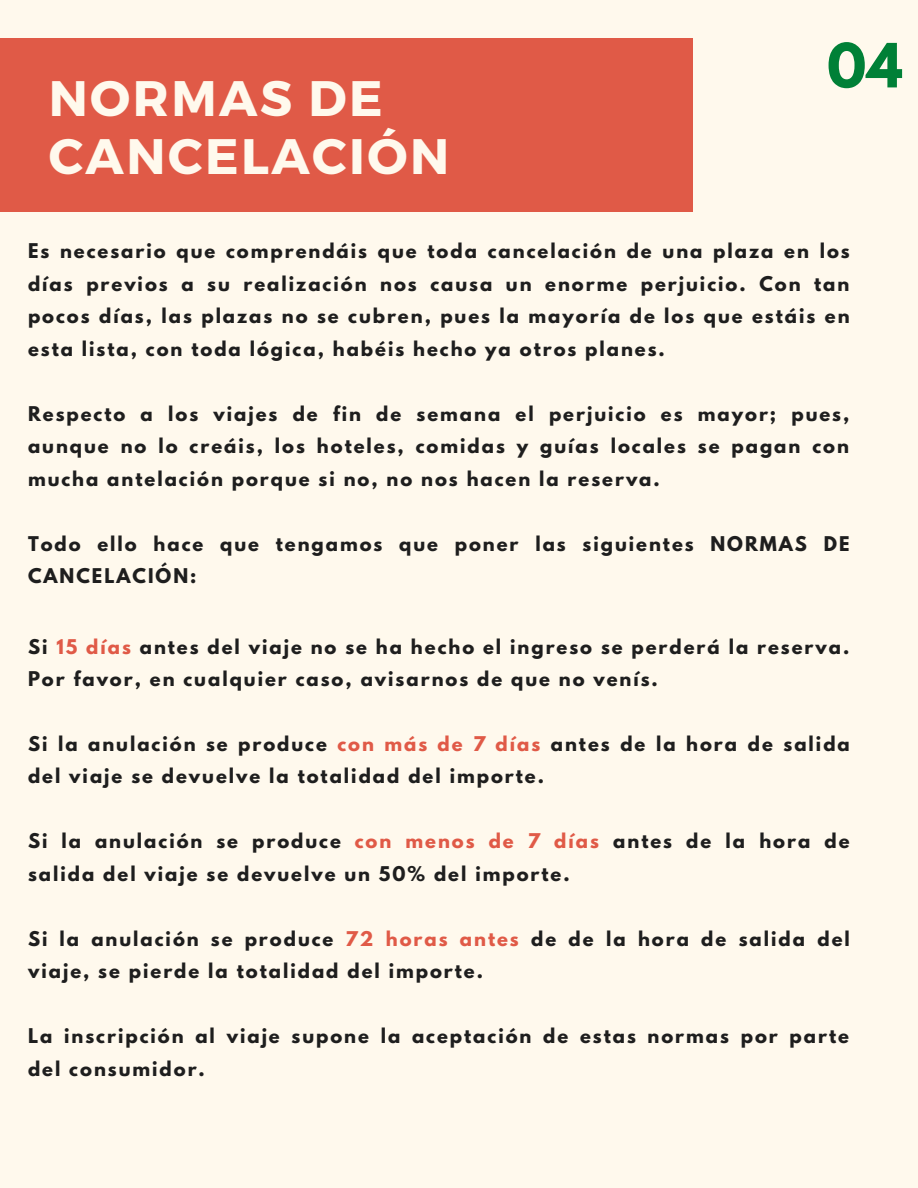
<style>
.page{position:relative;width:918px;height:1188px;background:#fff9ed}
.page>*{position:absolute;margin:0;border:0;box-sizing:border-box;transform-origin:0 0}
.t1{font:700 54px "League Spartan";color:#008037}
.t2{font:700 49.8px/58.2px "Montserrat";letter-spacing:.05em;color:#fff9ed}
.t3{font:700 18px/32.4px "League Spartan";letter-spacing:.11em;color:#1e1e1e}
.s1{color:#e05a47}
</style>
<div class="page">
<div style="left:0;top:39px;width:693px;height:173px;background:#e05a47"></div>
<h2 class="t2" style="left:49px;top:66px;width:402px">NORMAS DE<br>CANCELACIÓN</h2>
<h1 class="t1" style="left:827px;top:39px;width:77px">04</h1>
<p class="t3" style="left:28px;top:237px;width:823px;text-align:justify">Es necesario que comprendáis que toda cancelación de una plaza en los días previos a su realización nos causa un enorme perjuicio. Con tan pocos días, las plazas no se cubren, pues la mayoría de los que estáis en esta lista, con toda lógica, habéis hecho ya otros planes.</p>
<p class="t3" style="left:28px;top:400px;width:823px;text-align:justify">Respecto a los viajes de fin de semana el perjuicio es mayor; pues, aunque no lo creáis, los hoteles, comidas y guías locales se pagan con mucha antelación porque si no, no nos hacen la reserva.</p>
<p class="t3" style="left:28px;top:529px;width:823px">Todo ello hace que tengamos que poner las siguientes NORMAS DE<br>CANCELACIÓN:</p>
<p class="t3" style="left:28px;top:633px;width:823px">Si <span class="s1">15 días</span> antes del viaje no se ha hecho el ingreso se perderá la reserva.<br>Por favor, en cualquier caso, avisarnos de que no venís.</p>
<p class="t3" style="left:28px;top:730px;width:823px">Si la anulación se produce <span class="s1">con más de 7 días</span> antes de la hora de salida del viaje se devuelve la totalidad del importe.</p>
<p class="t3" style="left:28px;top:827px;width:823px">Si la anulación se produce <span class="s1">con menos de 7 días</span> antes de la hora de salida del viaje se devuelve un 50% del importe.</p>
<p class="t3" style="left:28px;top:925px;width:823px">Si la anulación se produce <span class="s1">72 horas antes</span> de de la hora de salida del viaje, se pierde la totalidad del importe.</p>
<p class="t3" style="left:28px;top:1022px;width:822px">La inscripción al viaje supone la aceptación de estas normas por parte del consumidor.</p>
</div>
